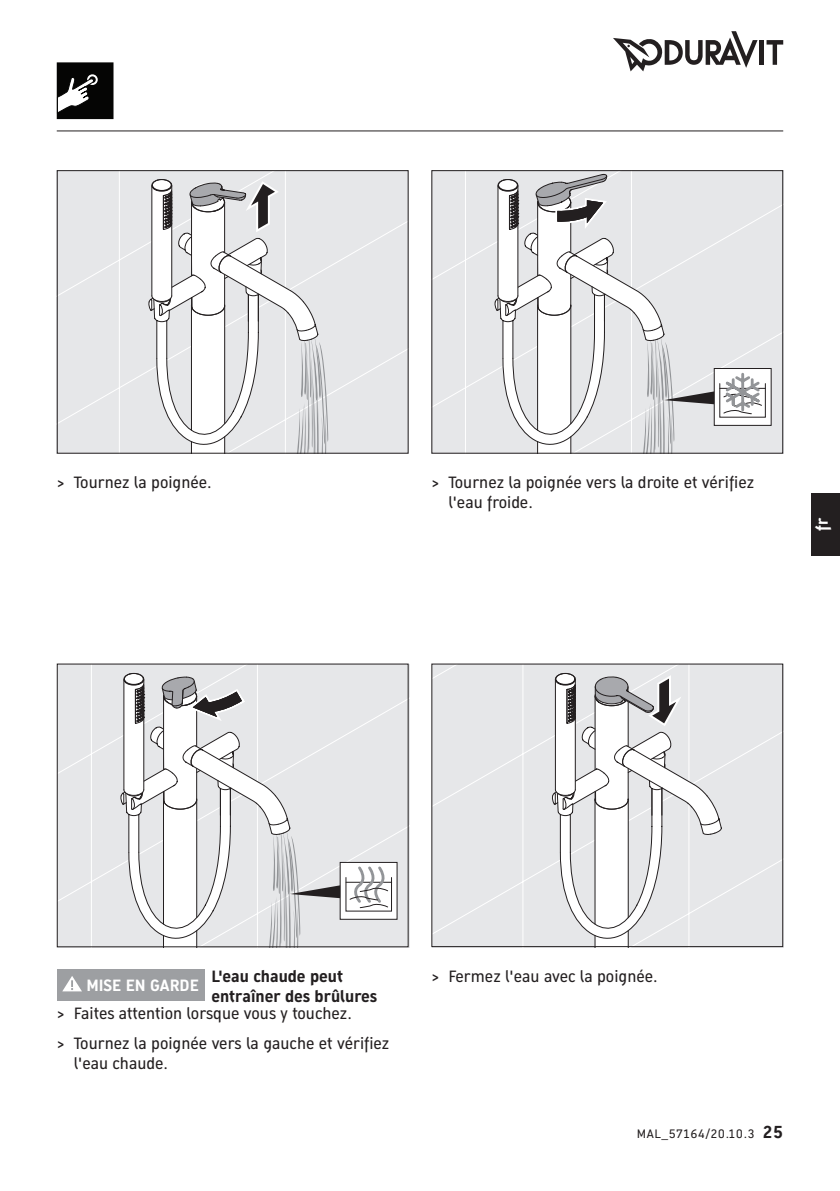
<style>
.page{position:relative;width:840px;height:1191px;background:#fff}
.page>*{position:absolute;margin:0;border:0;box-sizing:border-box;transform-origin:0 0}
.t1{font:16px/29.6px "Dura Sans 2014 c";color:#231f20}
.t2{font:700 16px/20px "Dura Sans 2014 c";color:#231f20}
.t3{font:700 16px "Dura Sans 2014 c";color:#fff}
.t4{font:12px "Dura Sans 2014 c";letter-spacing:.05em;color:#231f20}
.s1{font-weight:700;font-size:17px}
</style>
<div class="page">
<div style="left:433px;top:172px;width:347px;height:280px;background:#e6e7e9"></div>
<svg style="left:765px;top:368px;width:6px;height:58px"></svg>
<svg style="left:494px;top:174px;width:271px;height:278px"></svg>
<div style="left:59px;top:172px;width:347px;height:280px;background:#e6e7e9"></div>
<svg style="left:148px;top:178px;width:180px;height:274px"></svg>
<svg style="left:59px;top:664px;width:350px;height:283px;background:#e0e0e2"></svg>
<div style="left:339px;top:862px;width:58px;height:57px;background:#fff"></div>
<hr style="left:346px;top:882px;width:45px;height:1px;background:#231f20">
<div style="left:345px;top:877px;width:47px;height:34px;border:1px solid #231f20"></div>
<svg style="left:120px;top:665px;width:268px;height:280px"></svg>
<div style="left:433px;top:664px;width:350px;height:283px;background:#e6e7e9"></div>
<svg style="left:551px;top:671px;width:170px;height:274px"></svg>
<div style="left:57px;top:969px;width:147px;height:32px;background:#9d9fa2"></div>
<svg style="left:62px;top:976px;width:20px;height:15px"></svg>
<hr style="left:759px;top:40px;width:4px;height:25px;background:#231f20">
<svg style="left:766px;top:40px;width:16px;height:25px"></svg>
<svg style="left:613px;top:31px;width:144px;height:40px"></svg>
<hr style="left:57px;top:130px;width:725px;height:1px;background:#231f20">
<div style="left:811px;top:493px;width:28px;height:63px;background:#231f20"></div>
<div style="left:57px;top:170px;width:351px;height:284px;border:1px solid #231f20"></div>
<div style="left:431px;top:170px;width:351px;height:284px;border:1px solid #231f20"></div>
<svg style="left:57px;top:62px;width:56px;height:57px;background:#313130"></svg>
<p class="t1" style="left:57px;top:468px;width:156px">&gt; Tournez la poignée.</p>
<p class="t1" style="left:448px;top:473px;width:307px;line-height:20px;text-indent:-17px">&gt; Tournez la poignée vers la droite et vérifiez l'eau froide.</p>
<p class="t3" style="left:810px;top:531px;width:14px;rotate:-90deg">fr</p>
<p class="t3" style="left:86px;top:974px;width:114px">MISE EN GARDE</p>
<p class="t2" style="left:211px;top:966px;width:167px">L'eau chaude peut entraîner des brûlures</p>
<p class="t1" style="left:57px;top:999px;width:334px">&gt; Faites attention lorsque vous y touchez.<br>&gt; Tournez la poignée vers la gauche et vérifiez</p>
<p class="t1" style="left:74px;top:1048px;width:96px">l'eau chaude.</p>
<p class="t1" style="left:431px;top:961px;width:228px">&gt; Fermez l'eau avec la poignée.</p>
<p class="t4" style="left:636px;top:1125px;width:148px">MAL_57164/20.10.3 <span class="s1">25</span></p>
</div>
